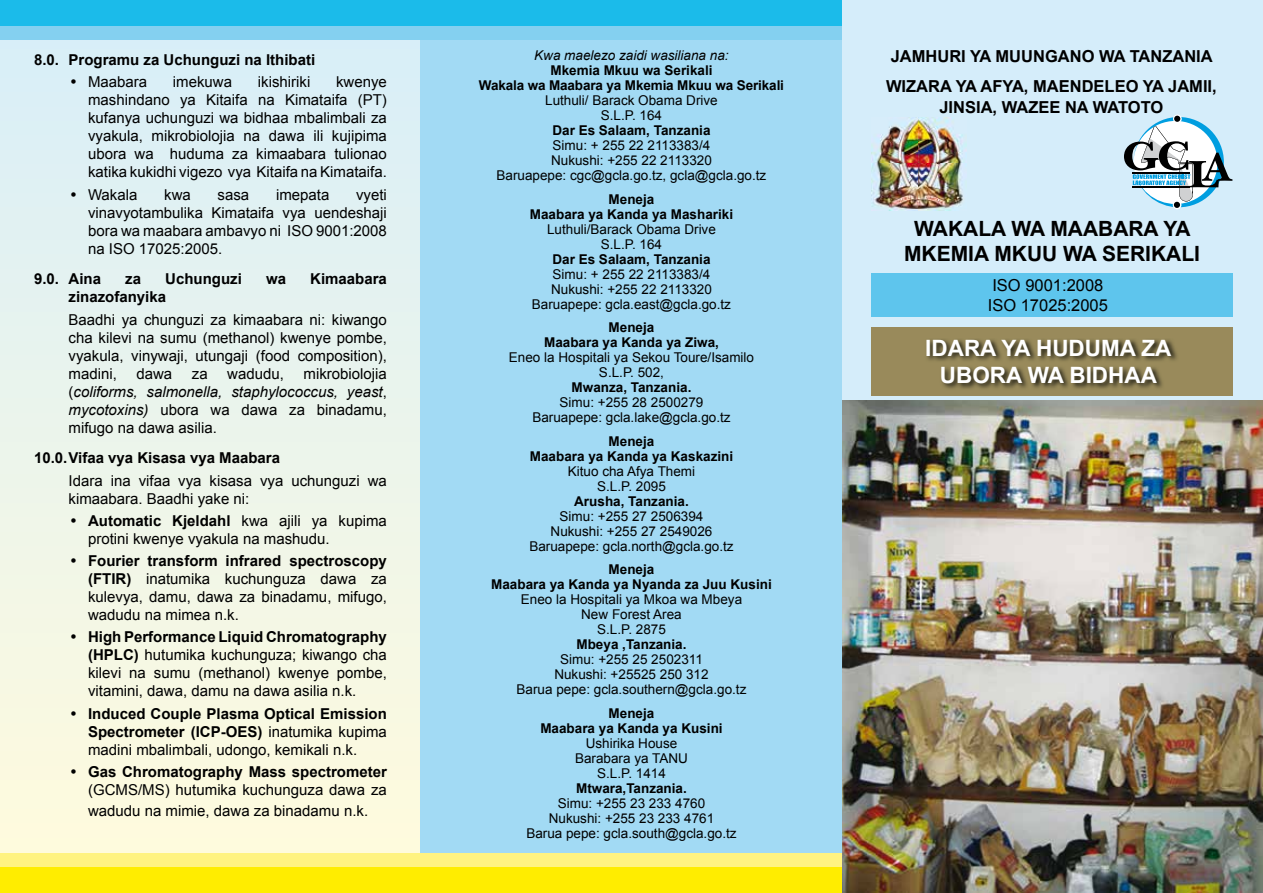
<style>
.page{position:relative;width:1263px;height:893px;background:#fff}
.page>*{position:absolute;margin:0;border:0;box-sizing:border-box;transform-origin:0 0}
.t1{font:700 22.5px/27px "Arial";color:#fff;text-align:center}
.t2{font:700 21px/25.2px "Arial";color:#000;text-align:center}
.t3{font:700 16.5px/30px "Arial";color:#000}
.t4{font:16.5px/19.8px "Arial";color:#000}
.t5{font:700 16.5px "Arial";color:#000}
.t6{font:15px/18px "Arial";color:#000;text-align:justify}
.t7{font:700 15px/18px "Arial";color:#000;text-align:justify}
.t8{font:13.5px/15px "Arial";color:#000;text-align:center}
.t9{font:700 13.5px/15px "Arial";color:#000;text-align:center}
.t10{font:italic 13.5px "Arial";color:#000}
.s1{font-style:italic}
.s2{font-weight:700}
.s3{font-weight:400}
</style>
<div class="page">
<svg style="left:0;top:39px;width:421px;height:815px;background:#ebf4ea"></svg>
<div style="left:421px;top:0;width:421px;height:893px;background:#a2daf4"></div>
<div style="left:0;top:0;width:1263px;height:39px;background:#84d0f0"></div>
<div style="left:0;top:0;width:1263px;height:26px;background:#1bbbea"></div>
<div style="left:0;top:854px;width:1263px;height:39px;background:#fff381"></div>
<div style="left:0;top:867px;width:1263px;height:26px;background:#ffed00"></div>
<img style="left:842px;top:400px;width:421px;height:493px">
<div style="left:842px;top:0;width:421px;height:400px;background:#d5edfa"></div>
<div style="left:1173px;top:201px;width:8px;height:8px;background:#fff;border-radius:50%"></div>
<svg style="left:1124px;top:116px;width:108px;height:92px"></svg>
<hr style="left:1132px;top:172px;width:58px;height:1px;background:#000">
<hr style="left:1132px;top:186px;width:58px;height:1px;background:#000">
<img style="left:872px;top:118px;width:94px;height:92px">
<div style="left:872px;top:327px;width:361px;height:69px;background:#998a5b"></div>
<img style="left:926px;top:339px;width:251px;height:50px">
<div style="left:872px;top:273px;width:361px;height:44px;background:#5ec5ed"></div>
<p class="t7" style="left:34px;top:51px;width:283px">8.0. Programu za Uchunguzi na Ithibati</p>
<p class="t6" style="left:70px;top:73px;width:79px">• Maabara</p>
<p class="t6" style="left:173px;top:73px;width:61px">imekuwa</p>
<p class="t6" style="left:258px;top:73px;width:54px">ikishiriki</p>
<p class="t6" style="left:88px;top:73px;width:300px;text-indent:248px">kwenye mashindano ya Kitaifa na Kimataifa (PT) kufanya uchunguzi wa bidhaa mbalimbali za vyakula, mikrobiolojia na dawa ili kujipima ubora wa huduma za kimaabara tulionao katika kukidhi vigezo vya Kitaifa na Kimataifa.</p>
<p class="t6" style="left:70px;top:185px;width:69px">• Wakala</p>
<p class="t6" style="left:164px;top:185px;width:28px">kwa</p>
<p class="t6" style="left:218px;top:185px;width:33px">sasa</p>
<p class="t6" style="left:276px;top:185px;width:55px">imepata</p>
<p class="t6" style="left:88px;top:185px;width:300px;text-indent:268px">vyeti vinavyotambulika Kimataifa vya uendeshaji bora wa maabara ambavyo ni ISO 9001:2008 na ISO 17025:2005.</p>
<p class="t7" style="left:34px;top:270px;width:69px">9.0. Aina</p>
<p class="t7" style="left:125px;top:270px;width:17px">za</p>
<p class="t7" style="left:165px;top:270px;width:78px">Uchunguzi</p>
<p class="t7" style="left:266px;top:270px;width:22px">wa</p>
<p class="t7" style="left:310px;top:270px;width:78px">Kimaabara</p>
<p class="t7" style="left:69px;top:288px;width:99px">zinazofanyika</p>
<p class="t6" style="left:69px;top:310px;width:320px">Baadhi ya chunguzi za kimaabara ni: kiwango cha kilevi na sumu (methanol) kwenye pombe, vyakula, vinywaji, utungaji (food composition), madini,</p>
<p class="t6" style="left:69px;top:364px;width:320px;text-indent:235px">mikrobiolojia (<span class="s1">coliforms, salmonella, staphylococcus, yeast</span>, <span class="s1">mycotoxins)</span> ubora wa dawa za binadamu, mifugo na dawa asilia.</p>
<p class="t7" style="left:34px;top:449px;width:248px">10.0. Vifaa vya Kisasa vya Maabara</p>
<p class="t6" style="left:69px;top:471px;width:320px">Idara ina vifaa vya kisasa vya uchunguzi wa kimaabara. Baadhi yake ni:</p>
<p class="t6" style="left:88px;top:512px;width:300px;text-indent:-18px">• <span class="s2">Automatic Kjeldahl</span> kwa ajili ya kupima protini kwenye vyakula na mashudu.</p>
<p class="t6" style="left:88px;top:552px;width:300px;text-indent:-18px">• <span class="s2">Fourier transform infrared spectroscopy (FTIR)</span> inatumika kuchunguza dawa za kulevya, damu, dawa za binadamu, mifugo, wadudu na mimea n.k.</p>
<p class="t6" style="left:88px;top:628px;width:300px;text-indent:-18px">• <span class="s2">High Performance Liquid Chromatography (HPLC)</span> hutumika kuchunguza; kiwango cha kilevi na sumu (methanol) kwenye pombe, vitamini, dawa, damu na dawa asilia n.k.</p>
<p class="t7" style="left:88px;top:705px;width:300px;text-indent:-18px">• Induced Couple Plasma Optical Emission Spectrometer (ICP-OES) <span class="s3">inatumika kupima madini mbalimbali, udongo, kemikali n.k.</span></p>
<p class="t7" style="left:70px;top:763px;width:318px;text-align:right">• Gas Chromatography Mass spectrometer <span class="s3">(GCMS/MS) hutumika kuchunguza dawa za</span></p>
<p class="t6" style="left:88px;top:802px;width:282px">wadudu na mimie, dawa za binadamu n.k.</p>
<p class="t6" style="left:136px;top:364px;width:37px">dawa</p>
<p class="t6" style="left:192px;top:364px;width:17px">za</p>
<p class="t6" style="left:227px;top:364px;width:58px">wadudu,</p>
<p class="t10" style="left:534px;top:47px;width:196px">Kwa maelezo zaidi wasiliana na:</p>
<p class="t9" style="left:479px;top:63px;width:307px">Mkemia Mkuu wa Serikali<br>Wakala wa Maabara ya Mkemia Mkuu wa Serikali</p>
<p class="t8" style="left:545px;top:93px;width:174px">Luthuli/ Barack Obama Drive<br>S.L.P. 164</p>
<p class="t9" style="left:552px;top:123px;width:160px">Dar Es Salaam, Tanzania</p>
<p class="t8" style="left:497px;top:138px;width:271px">Simu: + 255 22 2113383/4<br>Nukushi: +255 22 2113320<br>Baruapepe: cgc@gcla.go.tz, gcla@gcla.go.tz</p>
<p class="t9" style="left:530px;top:192px;width:205px">Meneja<br>Maabara ya Kanda ya Mashariki</p>
<p class="t8" style="left:547px;top:222px;width:170px">Luthuli/Barack Obama Drive<br>S.L.P. 164</p>
<p class="t9" style="left:552px;top:252px;width:160px">Dar Es Salaam, Tanzania</p>
<p class="t8" style="left:532px;top:267px;width:201px">Simu: + 255 22 2113383/4<br>Nukushi: +255 22 2113320<br>Baruapepe: gcla.east@gcla.go.tz</p>
<p class="t9" style="left:544px;top:320px;width:176px">Meneja<br>Maabara ya Kanda ya Ziwa,</p>
<p class="t8" style="left:509px;top:350px;width:247px">Eneo la Hospitali ya Sekou Toure/Isamilo<br>S.L.P. 502,</p>
<p class="t9" style="left:572px;top:380px;width:121px">Mwanza, Tanzania.</p>
<p class="t8" style="left:532px;top:395px;width:200px">Simu: +255 28 2500279<br>Baruapepe: gcla.lake@gcla.go.tz</p>
<p class="t9" style="left:530px;top:434px;width:205px">Meneja<br>Maabara ya Kanda ya Kaskazini</p>
<p class="t8" style="left:568px;top:464px;width:129px">Kituo cha Afya Themi<br>S.L.P. 2095</p>
<p class="t9" style="left:574px;top:494px;width:116px">Arusha, Tanzania.</p>
<p class="t8" style="left:529px;top:509px;width:206px">Simu: +255 27 2506394<br>Nukushi: +255 27 2549026<br>Baruapepe: gcla.north@gcla.go.tz</p>
<p class="t9" style="left:491px;top:562px;width:282px">Meneja<br>Maabara ya Kanda ya Nyanda za Juu Kusini</p>
<p class="t8" style="left:521px;top:592px;width:223px">Eneo la Hospitali ya Mkoa wa Mbeya<br>New Forest Area<br>S.L.P. 2875</p>
<p class="t9" style="left:576px;top:637px;width:112px">Mbeya ,Tanzania.</p>
<p class="t8" style="left:517px;top:652px;width:231px">Simu: +255 25 2502311<br>Nukushi: +25525 250 312<br>Barua pepe: gcla.southern@gcla.go.tz</p>
<p class="t9" style="left:540px;top:706px;width:184px">Meneja<br>Maabara ya Kanda ya Kusini</p>
<p class="t8" style="left:575px;top:736px;width:114px">Ushirika House<br>Barabara ya TANU<br>S.L.P. 1414</p>
<p class="t9" style="left:576px;top:781px;width:112px">Mtwara,Tanzania.</p>
<p class="t8" style="left:526px;top:796px;width:212px">Simu: +255 23 233 4760<br>Nukushi: +255 23 233 4761<br>Barua pepe: gcla.south@gcla.go.tz</p>
<p class="t3" style="left:886px;top:42px;width:332px">JAMHURI YA MUUNGANO WA TANZANIA<br>WIZARA YA AFYA, MAENDELEO YA JAMII,</p>
<p class="t5" style="left:939px;top:97px;width:225px">JINSIA, WAZEE NA WATOTO</p>
<h2 class="t2" style="left:904px;top:217px;width:297px">WAKALA WA MAABARA YA<br>MKEMIA MKUU WA SERIKALI</h2>
<p class="t4" style="left:988px;top:275px;width:122px">ISO 9001:2008<br>ISO 17025:2005</p>
<h1 class="t1" style="left:925px;top:335px;width:248px">IDARA YA HUDUMA ZA<br>UBORA WA BIDHAA</h1>
</div>
